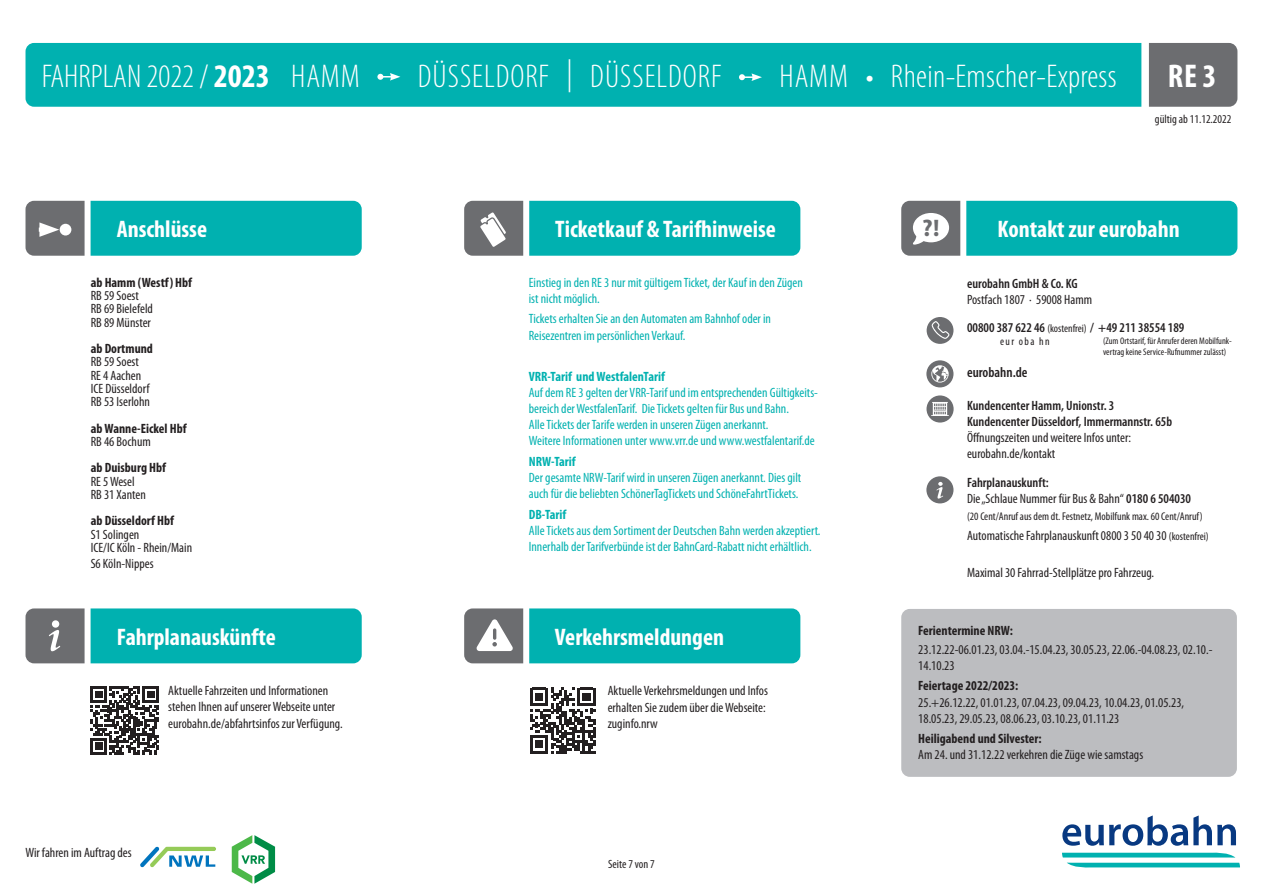
<style>
.page{position:relative;width:1263px;height:893px;background:#fff}
.page>*{position:absolute;margin:0;border:0;box-sizing:border-box;transform-origin:0 0}
.t1{font:300 condensed 33px "Myriad Pro";letter-spacing:.015em;color:#fff}
.t2{font:700 condensed 33px "Myriad Pro";color:#fff}
.t3{font:700 condensed 24px "Myriad Pro";color:#fff}
.t4{font:700 24px "Myriad Pro";color:#6c6d70}
.t5{font:600 condensed 14.4px "Myriad Pro";color:#231f20}
.t6{font:condensed 13.5px/16.2px "Myriad Pro";color:#231f20}
.t7{font:condensed 13.5px/16.2px "Myriad Pro";color:#00b1b0}
.t8{font:600 condensed 13.5px/28.3px "Myriad Pro";color:#231f20}
.t9{font:700 condensed 13.5px "Myriad Pro";color:#231f20}
.t10{font:700 condensed 13.5px "Myriad Pro";color:#00b1b0}
.t11{font:condensed 12px "Myriad Pro";color:#231f20}
.t12{font:condensed 11.25px "Myriad Pro";color:#231f20}
.t13{font:condensed 11.1px "Myriad Pro";letter-spacing:.13em;color:#231f20}
.t14{font:condensed 9.6px/11.4px "Myriad Pro";color:#231f20}
.s1{font-weight:700}
.s2{font-weight:400}
.s3{font-weight:400;font-size:11.1px}
.s4{font-weight:600}
.s5{font-size:11.25px}
</style>
<div class="page">
<div style="left:26px;top:43px;width:1115px;height:64px;background:#00b1b0"></div>
<div style="left:1149px;top:43px;width:88px;height:64px;background:#6c6d70"></div>
<svg style="left:377px;top:73px;width:23px;height:8px"></svg>
<svg style="left:739px;top:73px;width:23px;height:8px"></svg>
<svg style="left:140px;top:846px;width:76px;height:21px"></svg>
<svg style="left:1062px;top:815px;width:174px;height:31px"></svg>
<svg style="left:1062px;top:852px;width:178px;height:15px"></svg>
<div style="left:927px;top:317px;width:26px;height:27px;background:#6c6d70;border-radius:50%"></div>
<svg style="left:931px;top:321px;width:19px;height:18px"></svg>
<div style="left:926px;top:395px;width:27px;height:28px;background:#6c6d70;border-radius:50%"></div>
<svg style="left:931px;top:402px;width:18px;height:14px"></svg>
<div style="left:926px;top:360px;width:27px;height:27px;background:#6c6d70;border-radius:50%"></div>
<svg style="left:931px;top:365px;width:18px;height:18px"></svg>
<div style="left:926px;top:476px;width:27px;height:27px;background:#6c6d70;border-radius:50%"></div>
<svg style="left:936px;top:482px;width:7px;height:17px"></svg>
<div style="left:901px;top:609px;width:336px;height:168px;background:#bcbdc0;border-radius:9px"></div>
<svg style="left:26px;top:201px;width:336px;height:55px;background:#1ba9a8"></svg>
<svg style="left:464px;top:201px;width:336px;height:55px;background:#1fabab"></svg>
<svg style="left:26px;top:608px;width:336px;height:55px;background:#1ba8a8"></svg>
<svg style="left:91px;top:686px;width:68px;height:68px"></svg>
<svg style="left:530px;top:688px;width:66px;height:66px"></svg>
<svg style="left:901px;top:201px;width:336px;height:55px;background:#22aeae"></svg>
<svg style="left:464px;top:608px;width:336px;height:55px;background:#21adac"></svg>
<div style="left:52px;top:620px;width:7px;height:8px;background:#fff;border-radius:50%"></div>
<svg style="left:232px;top:835px;width:43px;height:49px"></svg>
<h1 class="t1" style="left:42px;top:59px;width:320px">FAHRPLAN 2022 / <span class="s1">2023</span> HAMM</h1>
<h1 class="t1" style="left:418px;top:59px;width:305px">DÜSSELDORF | DÜSSELDORF</h1>
<h1 class="t1" style="left:779px;top:59px;width:339px">HAMM • Rhein-Emscher-Express</h1>
<h1 class="t2" style="left:1168px;top:58px;width:50px">RE 3</h1>
<p class="t11" style="left:1155px;top:112px;width:78px">gültig ab 11.12.2022</p>
<h2 class="t3" style="left:117px;top:216px;width:92px">Anschlüsse</h2>
<p class="t9" style="left:91px;top:275px;width:103px">ab Hamm (Westf) Hbf</p>
<p class="t6" style="left:91px;top:289px;width:64px;line-height:13.2px">RB 59 Soest<br>RB 69 Bielefeld<br>RB 89 Münster</p>
<p class="t9" style="left:91px;top:341px;width:64px">ab Dortmund</p>
<p class="t6" style="left:91px;top:356px;width:61px;line-height:13.2px">RB 59 Soest<br>RE 4 Aachen<br>ICE Düsseldorf<br>RB 53 Iserlohn</p>
<p class="t9" style="left:91px;top:421px;width:97px">ab Wanne-Eickel Hbf</p>
<p class="t6" style="left:91px;top:434px;width:61px">RB 46 Bochum</p>
<p class="t9" style="left:91px;top:460px;width:77px">ab Duisburg Hbf</p>
<p class="t6" style="left:91px;top:475px;width:57px;line-height:13.2px">RE 5 Wesel<br>RB 31 Xanten</p>
<p class="t9" style="left:91px;top:513px;width:85px">ab Düsseldorf Hbf</p>
<p class="t6" style="left:91px;top:528px;width:103px;line-height:13.2px">S1 Solingen<br>ICE/IC Köln - Rhein/Main</p>
<p class="t6" style="left:91px;top:556px;width:64px">S6 Köln-Nippes</p>
<h2 class="t4" style="left:922px;top:212px;width:19px">?!</h2>
<h2 class="t3" style="left:555px;top:216px;width:222px">Ticketkauf &amp; Tarifhinweise</h2>
<h2 class="t3" style="left:997px;top:216px;width:184px">Kontakt zur eurobahn</h2>
<p class="t7" style="left:529px;top:275px;width:276px">Einstieg in den RE 3 nur mit gültigem Ticket, der Kauf in den Zügen ist nicht möglich.</p>
<p class="t7" style="left:529px;top:311px;width:244px">Tickets erhalten Sie an den Automaten am Bahnhof oder in<br>Reisezentren im persönlichen Verkauf.</p>
<p class="t10" style="left:529px;top:369px;width:138px">VRR-Tarif und WestfalenTarif</p>
<p class="t7" style="left:529px;top:384px;width:291px">Auf dem RE 3 gelten der VRR-Tarif und im entsprechenden Gültigkeits&shy;bereich der WestfalenTarif. Die Tickets gelten für Bus und Bahn.<br>Alle Tickets der Tarife werden in unseren Zügen anerkannt.<br>Weitere Informationen unter www.vrr.de und www.westfalentarif.de</p>
<p class="t10" style="left:529px;top:454px;width:48px">NRW-Tarif</p>
<p class="t7" style="left:529px;top:470px;width:274px">Der gesamte NRW-Tarif wird in unseren Zügen anerkannt. Dies gilt auch für die beliebten SchönerTagTickets und SchöneFahrtTickets.</p>
<p class="t10" style="left:529px;top:507px;width:39px">DB-Tarif</p>
<p class="t7" style="left:529px;top:523px;width:293px">Alle Tickets aus dem Sortiment der Deutschen Bahn werden akzeptiert.<br>Innerhalb der Tarifverbünde ist der BahnCard-Rabatt nicht erhältlich.</p>
<p class="t8" style="left:967px;top:269px;width:112px">eurobahn GmbH &amp; Co. KG</p>
<p class="t8" style="left:967px;top:286px;width:219px"><span class="s2">Postfach 1807 · 59008 Hamm<br></span>00800 387 622 46 <span class="s3">(kostenfrei)</span> / +49 211 38554 189</p>
<p class="t5" style="left:967px;top:364px;width:62px">eurobahn.de</p>
<p class="t8" style="left:967px;top:397px;width:207px;line-height:16.2px">Kundencenter Hamm, Unionstr. 3<br>Kundencenter Düsseldorf, Immermannstr. 65b</p>
<p class="t6" style="left:967px;top:430px;width:166px">Öffnungszeiten und weitere Infos unter: eurobahn.de/kontakt</p>
<p class="t6" style="left:967px;top:475px;width:225px"><span class="s4">Fahrplanauskunft:<br></span>Die „Schlaue Nummer für Bus &amp; Bahn“ <span class="s4">0180 6 504030</span></p>
<p class="t12" style="left:967px;top:510px;width:237px">(20 Cent/Anruf aus dem dt. Festnetz, Mobilfunk max. 60 Cent/Anruf)</p>
<p class="t6" style="left:967px;top:528px;width:243px">Automatische Fahrplanauskunft 0800 3 50 40 30 <span class="s5">(kostenfrei)</span></p>
<p class="t6" style="left:967px;top:565px;width:189px">Maximal 30 Fahrrad-Stellplätze pro Fahrzeug.</p>
<p class="t14" style="left:1103px;top:335px;width:130px">(Zum Ortstarif, für Anrufer deren Mobilfunk&shy;vertrag keine Service-Rufnummer zulässt)</p>
<p class="t13" style="left:1000px;top:335px;width:51px">eur oba hn</p>
<h2 class="t3" style="left:117px;top:623px;width:161px">Fahrplanauskünfte</h2>
<h2 class="t3" style="left:555px;top:623px;width:171px">Verkehrsmeldungen</h2>
<p class="t6" style="left:168px;top:683px;width:176px">Aktuelle Fahrzeiten und Informationen stehen Ihnen auf unserer Webseite unter eurobahn.de/abfahrtsinfos zur Verfügung.</p>
<p class="t6" style="left:608px;top:683px;width:162px">Aktuelle Verkehrsmeldungen und Infos erhalten Sie zudem über die Webseite: zuginfo.nrw</p>
<p class="t6" style="left:26px;top:844px;width:108px">Wir fahren im Auftrag des</p>
<p class="t11" style="left:608px;top:857px;width:48px">Seite 7 von 7</p>
<p class="t9" style="left:918px;top:623px;width:96px">Ferientermine NRW:</p>
<p class="t6" style="left:918px;top:641px;width:296px">23.12.22-06.01.23, 03.04.-15.04.23, 30.05.23, 22.06.-04.08.23, 02.10.-<br>14.10.23</p>
<p class="t9" style="left:918px;top:678px;width:102px">Feiertage 2022/2023:</p>
<p class="t6" style="left:918px;top:694px;width:267px">25.+26.12.22, 01.01.23, 07.04.23, 09.04.23, 10.04.23, 01.05.23,<br>18.05.23, 29.05.23, 08.06.23, 03.10.23, 01.11.23</p>
<p class="t9" style="left:918px;top:731px;width:125px">Heiligabend und Silvester:</p>
<p class="t6" style="left:918px;top:747px;width:226px">Am 24. und 31.12.22 verkehren die Züge wie samstags</p>
<p class="t6" style="left:967px;top:680px;width:105px">Wir ahren im Auftrag des</p>
</div>
